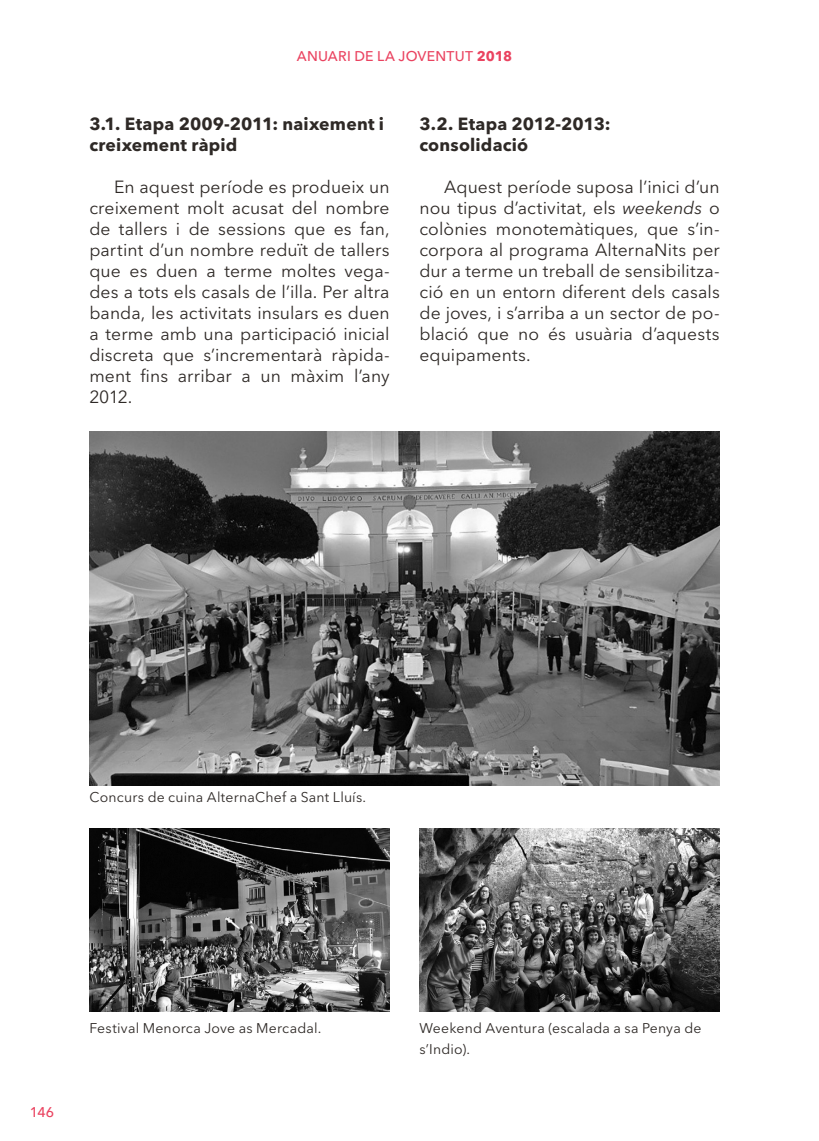
<style>
.page{position:relative;width:819px;height:1141px;background:#fff}
.page>*{position:absolute;margin:0;border:0;box-sizing:border-box;transform-origin:0 0}
.pa_de_text{font:17.5px/21px "Avenir Next LT Pro";letter-spacing:.005em;color:#2e2926;text-align:justify}
.titol_3{font:700 17.5px/21px "Avenir Next LT Pro";letter-spacing:.01em;color:#2e2926}
.Peu_imatge{font:14px/21px "Avenir Next LT Pro";letter-spacing:.015em;color:#2e2926}
.t1{font:500 14px "Avenir Next LT Pro";letter-spacing:.02em;color:#ea4360}
.s1{font-weight:700}
.s2{font-style:italic}
</style>
<div class="page">
<img style="left:89px;top:431px;width:630px;height:354px">
<img style="left:89px;top:828px;width:300px;height:184px">
<img style="left:419px;top:828px;width:300px;height:184px">
<p class="t1" style="left:297px;top:47px;width:217px">ANUARI DE LA JOVENTUT <span class="s1">2018</span></p>
<p class="titol_3" style="left:89px;top:113px;width:296px">3.1. Etapa 2009-2011: naixement i creixement ràpid</p>
<p class="pa_de_text" style="left:89px;top:177px;width:302px;text-indent:25px">En aquest període es produeix un creixement molt acusat del nombre de tallers i de sessions que es fan, partint d’un nombre reduït de tallers que es duen a terme moltes vega&shy;des a tots els casals de l’illa. Per altra banda, les activitats insulars es duen a terme amb una participació inicial discreta que s’incrementarà ràpida&shy;ment fins arribar a un màxim l’any 2012.</p>
<p class="titol_3" style="left:419px;top:113px;width:193px">3.2. Etapa 2012-2013: consolidació</p>
<p class="pa_de_text" style="left:419px;top:177px;width:302px;text-indent:25px">Aquest període suposa l’inici d’un nou tipus d’activitat, els <span class="s2">weekends</span> o colònies monotemàtiques, que s’in&shy;corpora al programa AlternaNits per dur a terme un treball de sensibilitza&shy;ció en un entorn diferent dels casals de joves, i s’arriba a un sector de po&shy;blació que no és usuària d’aquests equipaments.</p>
<p class="Peu_imatge" style="left:89px;top:787px;width:278px">Concurs de cuina AlternaChef a Sant Lluís.</p>
<p class="t1" style="left:30px;top:1104px;width:26px">146</p>
<p class="Peu_imatge" style="left:89px;top:1018px;width:234px">Festival Menorca Jove as Mercadal.</p>
<p class="Peu_imatge" style="left:419px;top:1018px;width:283px">Weekend Aventura (escalada a sa Penya de s’Indio).</p>
</div>
